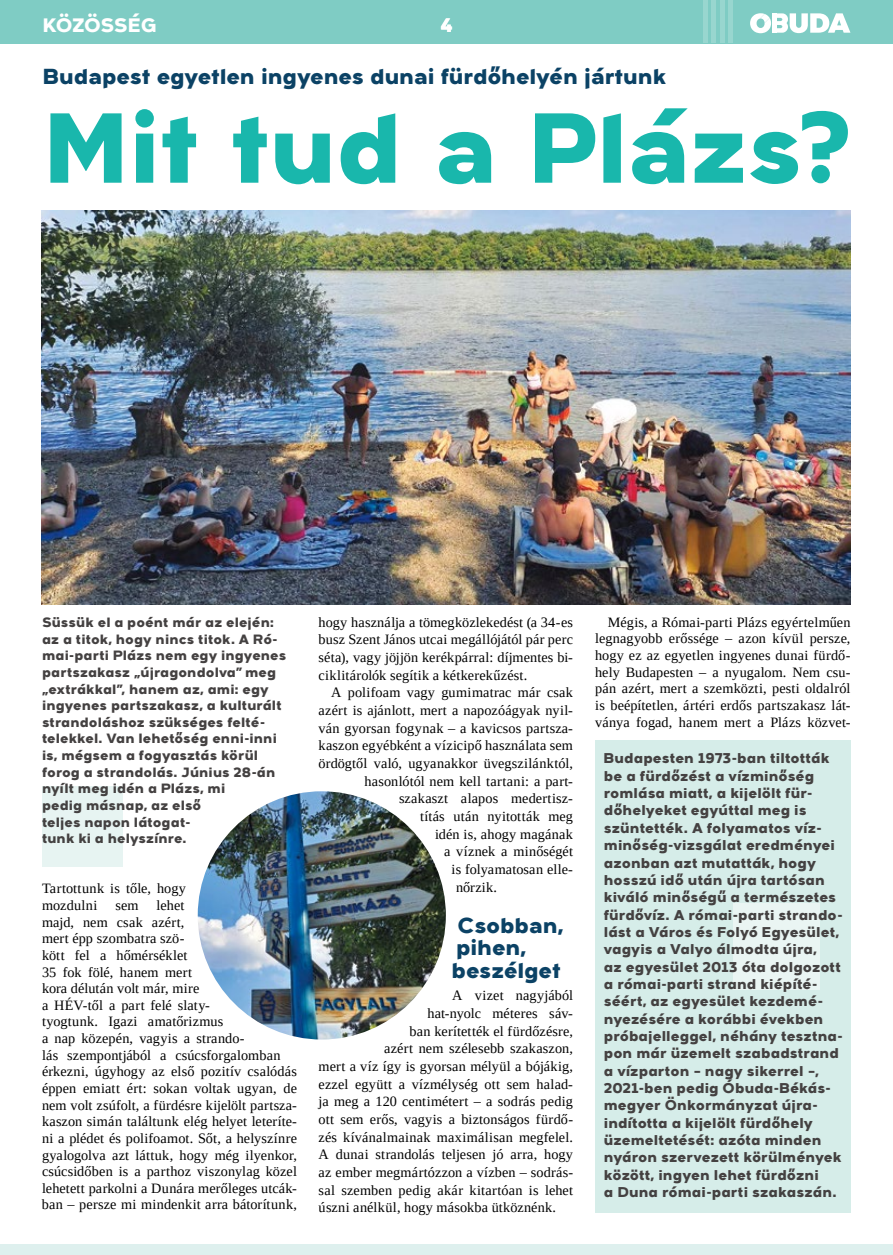
<style>
.page{position:relative;width:893px;height:1255px;background:#fff}
.page>*{position:absolute;margin:0;border:0;box-sizing:border-box;transform-origin:0 0}
.t1{font:800 99.15px "Arkibal Display";letter-spacing:-.005em;color:#19b7ac}
.t2{font:800 21.75px/23px "Arkibal Display";letter-spacing:-.005em;color:#0b4265}
.t3{font:800 19.5px "Arkibal Display";letter-spacing:-.025em;color:#fff}
.t4{font:14.25px/16.6px "Liberation Serif";letter-spacing:.01em;color:#000}
.t5{font:800 14.25px/17.4px "Arkibal";letter-spacing:.005em;color:#444141}
.t6{font:800 13.5px/16.6px "Arkibal";letter-spacing:.005em;color:#444141}
</style>
<div class="page">
<div style="left:0;top:0;width:893px;height:43px;background:#7fccc4"></div>
<div style="left:43px;top:786px;width:80px;height:80px;background:#e7f4f2"></div>
<div style="left:0;top:1244px;width:893px;height:10px;background:#def0ee"></div>
<svg style="left:750px;top:13px;width:100px;height:20px"></svg>
<div style="left:772px;top:13px;width:5px;height:20px;background:#fff"></div>
<hr style="left:704px;top:0;width:4px;height:43px;background:#98d6cf">
<hr style="left:712px;top:0;width:4px;height:43px;background:#98d6cf">
<hr style="left:720px;top:0;width:4px;height:43px;background:#98d6cf">
<hr style="left:728px;top:0;width:4px;height:43px;background:#98d6cf">
<div style="left:595px;top:740px;width:255px;height:472px;background:#d6ede9"></div>
<div style="left:733px;top:903px;width:87px;height:86px;background:#eaf5f3"></div>
<img style="left:41px;top:210px;width:809px;height:394px">
<img style="left:198px;top:791px;width:248px;height:248px;border-radius:124px">
<h3 class="t3" style="left:43px;top:10px;width:116px">KÖZÖSSÉG</h3>
<h3 class="t3" style="left:440px;top:10px;width:14px">4</h3>
<h2 class="t2" style="left:43px;top:64px;width:625px">Budapest egyetlen ingyenes dunai fürdőhelyén jártunk</h2>
<h1 class="t1" style="left:43px;top:74px;width:808px">Mit tud a Plázs?</h1>
<p class="t6" style="left:42px;top:613px;width:246px">Süssük el a poént már az elején: az a titok, hogy nincs titok. A Ró&shy;mai-parti Plázs nem egy ingyenes partszakasz „újragondolva” meg „extrákkal”, hanem az, ami: egy ingyenes partszakasz, a kulturált strandoláshoz szükséges felté&shy;telekkel. Van lehetőség enni-inni is, mégsem a fogyasztás körül forog a strandolás. Június 28-án nyílt meg idén a Plázs, mi<br>pedig másnap, az első<br>teljes napon látogat-<br>tunk ki a helyszínre.</p>
<p class="t4" style="left:42px;top:880px;width:146px">Tartottunk is tőle, hogy mozdulni</p>
<p class="t4" style="left:42px;top:896px;width:257px;text-indent:115px">lehet<br>majd, nem csak azért,<br>mert épp szombatra szö-<br>kött fel a hőmérséklet<br>35 fok fölé, hanem mert<br>kora délután volt már, mire<br>a HÉV-től a part felé slat -<br>tyogtunk. Igazi amatőrizmus<br>a nap közepén, vagyis a strando-<br>lás szempontjából a csúcsforgalomban érkezni, úgyhogy az első pozitív csalódás éppen emiatt ért: sokan voltak ugyan, de nem volt zsúfolt, a fürdésre kijelölt partsza&shy;kaszon simán találtunk elég helyet leteríte&shy;ni a plédet és polifoamot. Sőt, a helyszínre gyalogolva azt láttuk, hogy még ilyenkor, csúcsidőben is a parthoz viszonylag közel lehetett parkolni a Dunára merőleges utcák&shy;ban – persze mi mindenkit arra bátorítunk,</p>
<p class="t4" style="left:115px;top:896px;width:25px">sem</p>
<p class="t4" style="left:319px;top:613px;width:256px;line-height:17.7px;text-align:justify">hogy használja a tömegközlekedést (a 34-es busz Szent János utcai megállójától pár perc séta), vagy jöjjön kerékpárral: díjmentes bi&shy;ciklitárolók segítik a kétkerekűzést.</p>
<p class="t4" style="left:331px;top:684px;width:243px">A polifoam vagy gumimatrac már csak</p>
<p class="t4" style="left:319px;top:701px;width:256px">azért is ajánlott, mert a napozóágyak nyil-</p>
<p class="t4" style="left:319px;top:719px;width:256px">ván gyorsan fogynak – a kavicsos partsza-</p>
<p class="t4" style="left:319px;top:737px;width:256px">kaszon egyébként a vízicipő használata sem</p>
<p class="t4" style="left:319px;top:754px;width:256px">ördögtől való, ugyanakkor üvegszilánktól,</p>
<p class="t4" style="left:365px;top:772px;width:210px">hasonlótól nem kell tartani: a part-</p>
<p class="t4" style="left:399px;top:790px;width:176px">szakaszt alapos medertisz-</p>
<p class="t4" style="left:420px;top:807px;width:154px">títás után nyitották meg</p>
<p class="t4" style="left:435px;top:825px;width:139px">idén is, ahogy magának</p>
<p class="t4" style="left:444px;top:843px;width:130px">a víznek a minőségét</p>
<p class="t4" style="left:452px;top:861px;width:123px">is folyamatosan elle-</p>
<p class="t4" style="left:456px;top:878px;width:43px">nőrzik.</p>
<h2 class="t2" style="left:452px;top:912px;width:113px">Csobban, pihen, beszélget</h2>
<p class="t4" style="left:452px;top:987px;width:122px">A vizet nagyjából</p>
<p class="t4" style="left:428px;top:1004px;width:147px">hat-nyolc méteres sáv-</p>
<p class="t4" style="left:410px;top:1022px;width:165px">ban kerítették el fürdőzésre,</p>
<p class="t4" style="left:384px;top:1040px;width:191px">azért nem szélesebb szakaszon,</p>
<p class="t4" style="left:319px;top:1057px;width:256px">mert a víz így is gyorsan mélyül a bójákig,</p>
<p class="t4" style="left:319px;top:1075px;width:256px">ezzel együtt a vízmélység ott sem halad-</p>
<p class="t4" style="left:319px;top:1093px;width:256px">ja meg a 120 centimétert – a sodrás pedig</p>
<p class="t4" style="left:319px;top:1110px;width:256px">ott sem erős, vagyis a biztonságos fürdő-</p>
<p class="t4" style="left:319px;top:1128px;width:256px">zés kívánalmainak maximálisan megfelel.</p>
<p class="t4" style="left:319px;top:1146px;width:256px">A dunai strandolás teljesen jó arra, hogy</p>
<p class="t4" style="left:319px;top:1163px;width:256px">az ember megmártózzon a vízben – sodrás-</p>
<p class="t4" style="left:319px;top:1181px;width:256px">sal szemben pedig akár kitartóan is lehet</p>
<p class="t4" style="left:319px;top:1199px;width:239px">úszni anélkül, hogy másokba ütköznénk.</p>
<p class="t4" style="left:595px;top:613px;width:257px;text-align:justify;text-indent:13px">Mégis, a Római-parti Plázs egyértelműen legnagyobb erőssége – azon kívül persze, hogy ez az egyetlen ingyenes dunai fürdő&shy;hely Budapesten – a nyugalom. Nem csu&shy;pán azért, mert a szemközti, pesti oldalról is beépítetlen, ártéri erdős partszakasz lát&shy;ványa fogad, hanem mert a Plázs közvet-</p>
<p class="t5" style="left:604px;top:749px;width:240px">Budapesten 1973-ban tiltották be a fürdőzést a vízminőség romlása miatt, a kijelölt für&shy;dőhelyeket egyúttal meg is szüntették. A folyamatos víz&shy;minőség-vizsgálat eredményei azonban azt mutatták, hogy hosszú idő után újra tartósan kiváló minőségű a természetes fürdővíz. A római-parti strando&shy;lást a Város és Folyó Egyesület, vagyis a Valyo álmodta újra,<br>az egyesület 2013 óta dolgozott a római-parti strand kiépíté&shy;séért, az egyesület kezdemé&shy;nyezésére a korábbi években próbajelleggel, néhány tesztna&shy;pon már üzemelt szabadstrand a vízparton – nagy sikerrel –,<br>2021-ben pedig Óbuda-Békás&shy;megyer Önkormányzat újra&shy;indította a kijelölt fürdőhely üzemeltetését: azóta minden nyáron szervezett körülmények között, ingyen lehet fürdőzni<br>a Duna római-parti szakaszán.</p>
</div>
